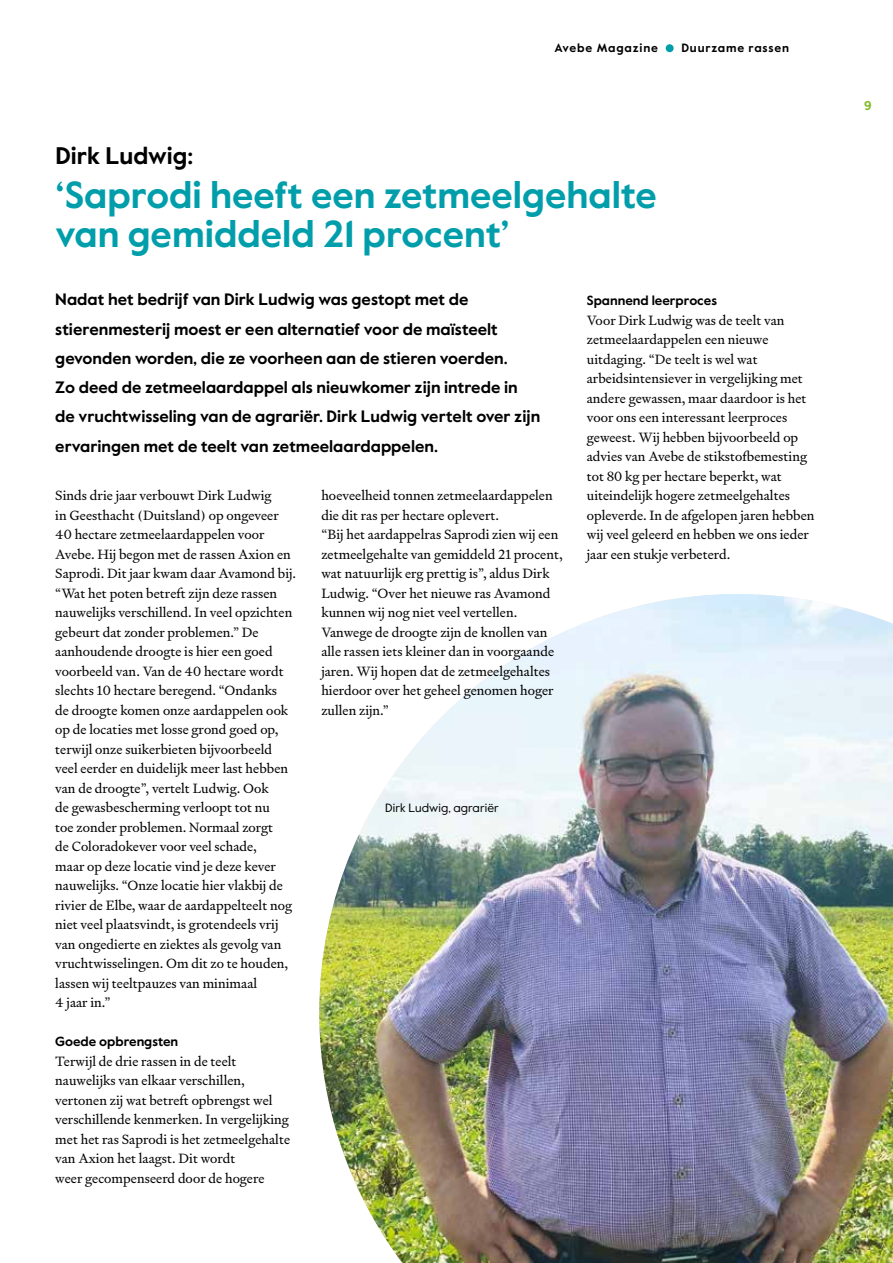
<style>
.page{position:relative;width:893px;height:1263px;background:#fff}
.page>*{position:absolute;margin:0;border:0;box-sizing:border-box;transform-origin:0 0}
.t1{font:700 37.5px/39px "Value Sans Pro";color:#009eab}
.t2{font:700 24px "Value Sans Pro";color:#000}
.t3{font:700 16.5px/29.2px "Value Sans Pro";color:#000}
.t4{font:13.5px/19.5px "Signifier";color:#000}
.t5{font:700 13.2px "Value Sans Pro";color:#000}
.t6{font:700 12.75px "Value Sans Pro";color:#80ba27}
.t7{font:700 12px "Value Sans Pro";letter-spacing:.07em;color:#000}
.t8{font:12px "Value Sans Pro";letter-spacing:.005em;color:#000}
</style>
<div class="page">
<img style="left:319px;top:594px;width:574px;height:669px">
<div style="left:666px;top:44px;width:8px;height:8px;background:#009eab;border-radius:50%"></div>
<p class="t7" style="left:554px;top:40px;width:105px">Avebe Magazine</p>
<p class="t7" style="left:681px;top:40px;width:109px">Duurzame rassen</p>
<h2 class="t2" style="left:56px;top:141px;width:139px">Dirk Ludwig:</h2>
<h1 class="t1" style="left:56px;top:177px;width:603px">‘Saprodi heeft een zetmeelgehalte van gemiddeld 21 procent’</h1>
<p class="t3" style="left:55px;top:286px;width:486px">Nadat het bedrijf van Dirk Ludwig was gestopt met de stierenmesterij moest er een alternatief voor de maïsteelt gevonden worden, die ze voorheen aan de stieren voerden.<br>Zo deed de zetmeelaardappel als nieuwkomer zijn intrede in de vruchtwisseling van de agrariër. Dirk Ludwig vertelt over zijn ervaringen met de teelt van zetmeelaardappelen.</p>
<p class="t4" style="left:55px;top:486px;width:242px">Sinds drie jaar verbouwt Dirk Ludwig<br>in Geesthacht (Duitsland) op ongeveer 40 hectare zetmeelaardappelen voor Avebe. Hij begon met de rassen Axion en Saprodi. Dit jaar kwam daar Avamond bij. “Wat het poten betreft zijn deze rassen nauwelijks verschillend. In veel opzichten gebeurt dat zonder problemen.” De aanhoudende droogte is hier een goed voorbeeld van. Van de 40 hectare wordt slechts 10 hectare beregend. “Ondanks<br>de droogte komen onze aardappelen ook op de locaties met losse grond goed op, terwijl onze suikerbieten bijvoorbeeld veel eerder en duidelijk meer last hebben van de droogte”, vertelt Ludwig. Ook<br>de gewasbescherming verloopt tot nu<br>toe zonder problemen. Normaal zorgt<br>de Coloradokever voor veel schade,<br>maar op deze locatie vind je deze kever nauwelijks. “Onze locatie hier vlakbij de rivier de Elbe, waar de aardappelteelt nog niet veel plaatsvindt, is grotendeels vrij van ongedierte en ziektes als gevolg van vruchtwisselingen. Om dit zo te houden, lassen wij teeltpauzes van minimaal<br>4 jaar in.”</p>
<p class="t5" style="left:55px;top:1034px;width:124px">Goede opbrengsten</p>
<p class="t4" style="left:55px;top:1051px;width:236px">Terwijl de drie rassen in de teelt nauwelijks van elkaar verschillen, vertonen zij wat betreft opbrengst wel verschillende kenmerken. In vergelijking met het ras Saprodi is het zetmeelgehalte van Axion het laagst. Dit wordt<br>weer gecompenseerd door de hogere</p>
<p class="t4" style="left:321px;top:486px;width:243px">hoeveelheid tonnen zetmeelaardappelen die dit ras per hectare oplevert.<br>“Bij het aardappelras Saprodi zien wij een zetmeelgehalte van gemiddeld 21 procent, wat natuurlijk erg prettig is”, aldus Dirk Ludwig. “Over het nieuwe ras Avamond kunnen wij nog niet veel vertellen.<br>Vanwege de droogte zijn de knollen van alle rassen iets kleiner dan in voorgaande jaren. Wij hopen dat de zetmeelgehaltes hierdoor over het geheel genomen hoger zullen zijn.”</p>
<p class="t8" style="left:385px;top:801px;width:115px">Dirk Ludwig, agrariër</p>
<p class="t5" style="left:587px;top:293px;width:132px">Spannend leerproces</p>
<p class="t4" style="left:587px;top:310px;width:229px">Voor Dirk Ludwig was de teelt van zetmeelaardappelen een nieuwe uitdaging. “De teelt is wel wat arbeidsintensiever in vergelijking met andere gewassen, maar daardoor is het voor ons een interessant leerproces geweest. Wij hebben bijvoorbeeld op advies van Avebe de stikstofbemesting tot 80 kg per hectare beperkt, wat uiteindelijk hogere zetmeelgehaltes opleverde. In de afgelopen jaren hebben wij veel geleerd en hebben we ons ieder jaar een stukje verbeterd.</p>
<p class="t6" style="left:864px;top:98px;width:9px">9</p>
</div>
